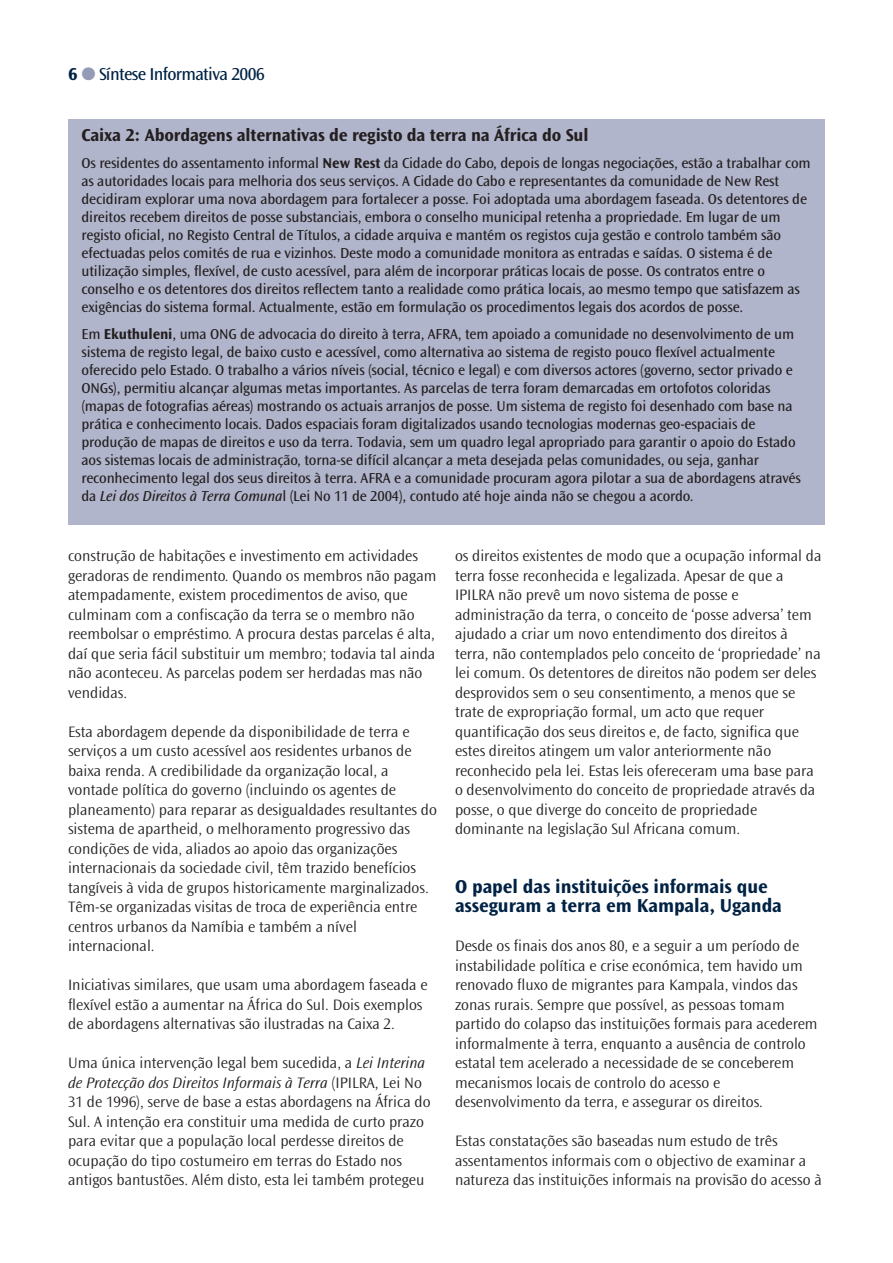
<style>
.page{position:relative;width:893px;height:1263px;background:#fff}
.page>*{position:absolute;margin:0;border:0;box-sizing:border-box;transform-origin:0 0}
.t1{font:700 19.5px/19.5px "Ocean Sans";letter-spacing:-.005em;color:#024}
.t2{font:700 18px "Ocean Sans";letter-spacing:-.01em;color:#231f20}
.t3{font:18px "Ocean Sans";letter-spacing:-.035em;color:#024}
.t4{font:300 15.75px/19.5px "Ocean Sans";color:#231f20}
.t5{font:15px/18px "Ocean Sans";letter-spacing:-.01em;color:#231f20}
.s1{font-weight:700}
.s2{color:#939bb6}
.s3{font-style:italic}
</style>
<div class="page">
<div style="left:68px;top:119px;width:757px;height:406px;background:#b1b5cb"></div>
<p class="t3" style="left:68px;top:67px;width:198px"><span class="s1">6</span> <span class="s2">●</span> Síntese Informativa 2006</p>
<p class="t2" style="left:82px;top:128px;width:508px">Caixa 2: Abordagens alternativas de registo da terra na África do Sul</p>
<p class="t5" style="left:82px;top:155px;width:731px">Os residentes do assentamento informal <span class="s1">New Rest</span> da Cidade do Cabo, depois de longas negociações, estão a trabalhar com as autoridades locais para melhoria dos seus serviços. A Cidade do Cabo e representantes da comunidade de New Rest decidiram explorar uma nova abordagem para fortalecer a posse. Foi adoptada uma abordagem faseada. Os detentores de direitos recebem direitos de posse substanciais, embora o conselho municipal retenha a propriedade. Em lugar de um registo oficial, no Registo Central de Títulos, a cidade arquiva e mantém os registos cuja gestão e controlo também são efectuadas pelos comités de rua e vizinhos. Deste modo a comunidade monitora as entradas e saídas. O sistema é de utilização simples, flexível, de custo acessível, para além de incorporar práticas locais de posse. Os contratos entre o conselho e os detentores dos direitos reflectem tanto a realidade como prática locais, ao mesmo tempo que satisfazem as exigências do sistema formal. Actualmente, estão em formulação os procedimentos legais dos acordos de posse.</p>
<p class="t5" style="left:82px;top:326px;width:721px">Em <span class="s1">Ekuthuleni</span>, uma ONG de advocacia do direito à terra, AFRA, tem apoiado a comunidade no desenvolvimento de um sistema de registo legal, de baixo custo e acessível, como alternativa ao sistema de registo pouco flexível actualmente oferecido pelo Estado. O trabalho a vários níveis (social, técnico e legal) e com diversos actores (governo, sector privado e ONGs), permitiu alcançar algumas metas importantes. As parcelas de terra foram demarcadas em ortofotos coloridas (mapas de fotografias aéreas) mostrando os actuais arranjos de posse. Um sistema de registo foi desenhado com base na prática e conhecimento locais. Dados espaciais foram digitalizados usando tecnologias modernas geo-espaciais de produção de mapas de direitos e uso da terra. Todavia, sem um quadro legal apropriado para garantir o apoio do Estado aos sistemas locais de administração, torna-se difícil alcançar a meta desejada pelas comunidades, ou seja, ganhar reconhecimento legal dos seus direitos à terra. AFRA e a comunidade procuram agora pilotar a sua de abordagens através da <span class="s3">Lei dos Direitos à Terra Comuna</span>l (Lei No 11 de 2004), contudo até hoje ainda não se chegou a acordo.</p>
<p class="t4" style="left:68px;top:547px;width:370px">construção de habitações e investimento em actividades geradoras de rendimento. Quando os membros não pagam atempadamente, existem procedimentos de aviso, que culminam com a confiscação da terra se o membro não reembolsar o empréstimo. A procura destas parcelas é alta, daí que seria fácil substituir um membro; todavia tal ainda não aconteceu. As parcelas podem ser herdadas mas não vendidas.</p>
<p class="t4" style="left:68px;top:723px;width:370px">Esta abordagem depende da disponibilidade de terra e serviços a um custo acessível aos residentes urbanos de baixa renda. A credibilidade da organização local, a vontade política do governo (incluindo os agentes de planeamento) para reparar as desigualdades resultantes do sistema de apartheid, o melhoramento progressivo das condições de vida, aliados ao apoio das organizações internacionais da sociedade civil, têm trazido benefícios tangíveis à vida de grupos historicamente marginalizados.<br>Têm-se organizadas visitas de troca de experiência entre centros urbanos da Namíbia e também a nível internacional.</p>
<p class="t4" style="left:68px;top:976px;width:361px">Iniciativas similares, que usam uma abordagem faseada e flexível estão a aumentar na África do Sul. Dois exemplos de abordagens alternativas são ilustradas na Caixa 2.</p>
<p class="t4" style="left:68px;top:1054px;width:364px">Uma única intervenção legal bem sucedida, a <span class="s3">Lei Interina de Protecção dos Direitos Informais à Terra</span> (IPILRA, Lei No 31 de 1996), serve de base a estas abordagens na África do Sul. A intenção era constituir uma medida de curto prazo para evitar que a população local perdesse direitos de ocupação do tipo costumeiro em terras do Estado nos antigos bantustões. Além disto, esta lei também protegeu</p>
<p class="t4" style="left:455px;top:547px;width:368px">os direitos existentes de modo que a ocupação informal da terra fosse reconhecida e legalizada. Apesar de que a IPILRA não prevê um novo sistema de posse e administração da terra, o conceito de ‘posse adversa’ tem ajudado a criar um novo entendimento dos direitos à terra, não contemplados pelo conceito de ‘propriedade’ na lei comum. Os detentores de direitos não podem ser deles desprovidos sem o seu consentimento, a menos que se trate de expropriação formal, um acto que requer quantificação dos seus direitos e, de facto, significa que estes direitos atingem um valor anteriormente não reconhecido pela lei. Estas leis ofereceram uma base para o desenvolvimento do conceito de propriedade através da posse, o que diverge do conceito de propriedade dominante na legislação Sul Africana comum.</p>
<p class="t1" style="left:455px;top:878px;width:328px">O papel das instituições informais que asseguram a terra em Kampala, Uganda</p>
<p class="t4" style="left:455px;top:937px;width:364px">Desde os finais dos anos 80, e a seguir a um período de instabilidade política e crise económica, tem havido um renovado fluxo de migrantes para Kampala, vindos das zonas rurais. Sempre que possível, as pessoas tomam partido do colapso das instituições formais para acederem informalmente à terra, enquanto a ausência de controlo estatal tem acelerado a necessidade de se conceberem mecanismos locais de controlo do acesso e desenvolvimento da terra, e assegurar os direitos.</p>
<p class="t4" style="left:455px;top:1132px;width:368px">Estas constatações são baseadas num estudo de três assentamentos informais com o objectivo de examinar a natureza das instituições informais na provisão do acesso à</p>
</div>
